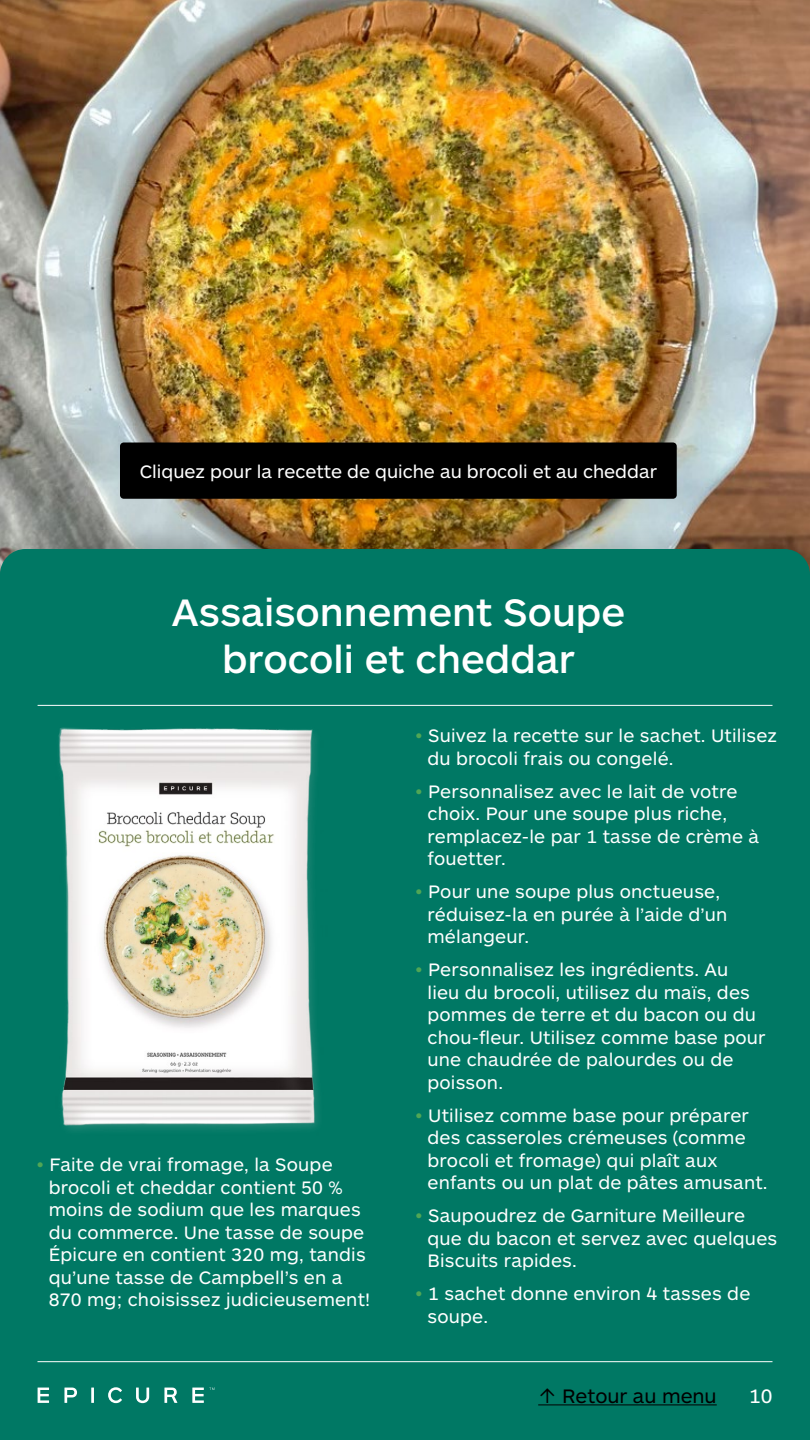
<style>
.page{position:relative;width:810px;height:1440px;background:#fff}
.page>*{position:absolute;margin:0;border:0;box-sizing:border-box;transform-origin:0 0}
.t1{font:500 39.75px/47.7px "ARS Maquette Pro";color:#fff;text-align:center}
.t2{font:20.25px "ARS Maquette Pro";color:#000}
.t3{font:20.25px "ARS Maquette Pro";color:#fff}
.t4{font:18.75px/22.5px "ARS Maquette Pro";letter-spacing:.01em;color:#fff}
.s1{color:#50a655}
</style>
<div class="page">
<img style="left:0;top:0;width:810px;height:519px">
<div style="left:0;top:519px;width:810px;height:921px;background:#000;opacity:.17"></div>
<div style="left:0;top:549px;width:810px;height:891px;background:#007864"></div>
<hr style="left:38px;top:1361px;width:734px;height:1px;background:#fff">
<div style="left:120px;top:442px;width:557px;height:57px;background:#000;border-radius:4px"></div>
<img style="left:38px;top:728px;width:302px;height:413px">
<hr style="left:538px;top:1404px;width:179px;height:1px;background:#000">
<svg style="left:38px;top:1388px;width:11px;height:15px"></svg>
<svg style="left:64px;top:1388px;width:13px;height:15px"></svg>
<hr style="left:91px;top:1388px;width:3px;height:15px;background:#fff">
<svg style="left:136px;top:1388px;width:13px;height:15px"></svg>
<svg style="left:164px;top:1388px;width:13px;height:15px"></svg>
<svg style="left:192px;top:1388px;width:23px;height:15px"></svg>
<svg style="left:108px;top:1387px;width:14px;height:16px"></svg>
<hr style="left:38px;top:705px;width:734px;height:1px;background:#fff">
<p class="t4" style="left:140px;top:459px;width:519px">Cliquez pour la recette de quiche au brocoli et au cheddar</p>
<h1 class="t1" style="left:172px;top:586px;width:455px">Assaisonnement Soupe brocoli et cheddar</h1>
<p class="t4" style="left:49px;top:1153px;width:323px;text-indent:-12px"><span class="s1">•</span> Faite de vrai fromage, la Soupe brocoli et cheddar contient 50 % moins de sodium que les marques du commerce. Une tasse de soupe<br>Épicure en contient 320 mg, tandis qu’une tasse de Campbell’s en a<br>870 mg; choisissez judicieusement!</p>
<p class="t4" style="left:427px;top:724px;width:351px;text-indent:-12px"><span class="s1">•</span> Suivez la recette sur le sachet. Utilisez du brocoli frais ou congelé.</p>
<p class="t4" style="left:427px;top:779px;width:333px;text-indent:-12px"><span class="s1">•</span> Personnalisez avec le lait de votre choix. Pour une soupe plus riche, remplacez-le par 1 tasse de crème à fouetter.</p>
<p class="t4" style="left:427px;top:880px;width:301px;text-indent:-12px"><span class="s1">•</span> Pour une soupe plus onctueuse, réduisez-la en purée à l’aide d’un mélangeur.</p>
<p class="t4" style="left:427px;top:958px;width:340px;text-indent:-12px"><span class="s1">•</span> Personnalisez les ingrédients. Au<br>lieu du brocoli, utilisez du maïs, des pommes de terre et du bacon ou du chou-fleur. Utilisez comme base pour une chaudrée de palourdes ou de poisson.</p>
<p class="t4" style="left:427px;top:1103px;width:342px;text-indent:-12px"><span class="s1">•</span> Utilisez comme base pour préparer des casseroles crémeuses (comme brocoli et fromage) qui plaît aux enfants ou un plat de pâtes amusant.</p>
<p class="t4" style="left:427px;top:1204px;width:351px;text-indent:-12px"><span class="s1">•</span> Saupoudrez de Garniture Meilleure que du bacon et servez avec quelques<br>Biscuits rapides.</p>
<p class="t4" style="left:427px;top:1282px;width:324px;text-indent:-12px"><span class="s1">•</span> 1 sachet donne environ 4 tasses de soupe.</p>
<p class="t2" style="left:538px;top:1383px;width:180px">↑ Retour au menu</p>
<p class="t3" style="left:749px;top:1383px;width:25px">10</p>
</div>
